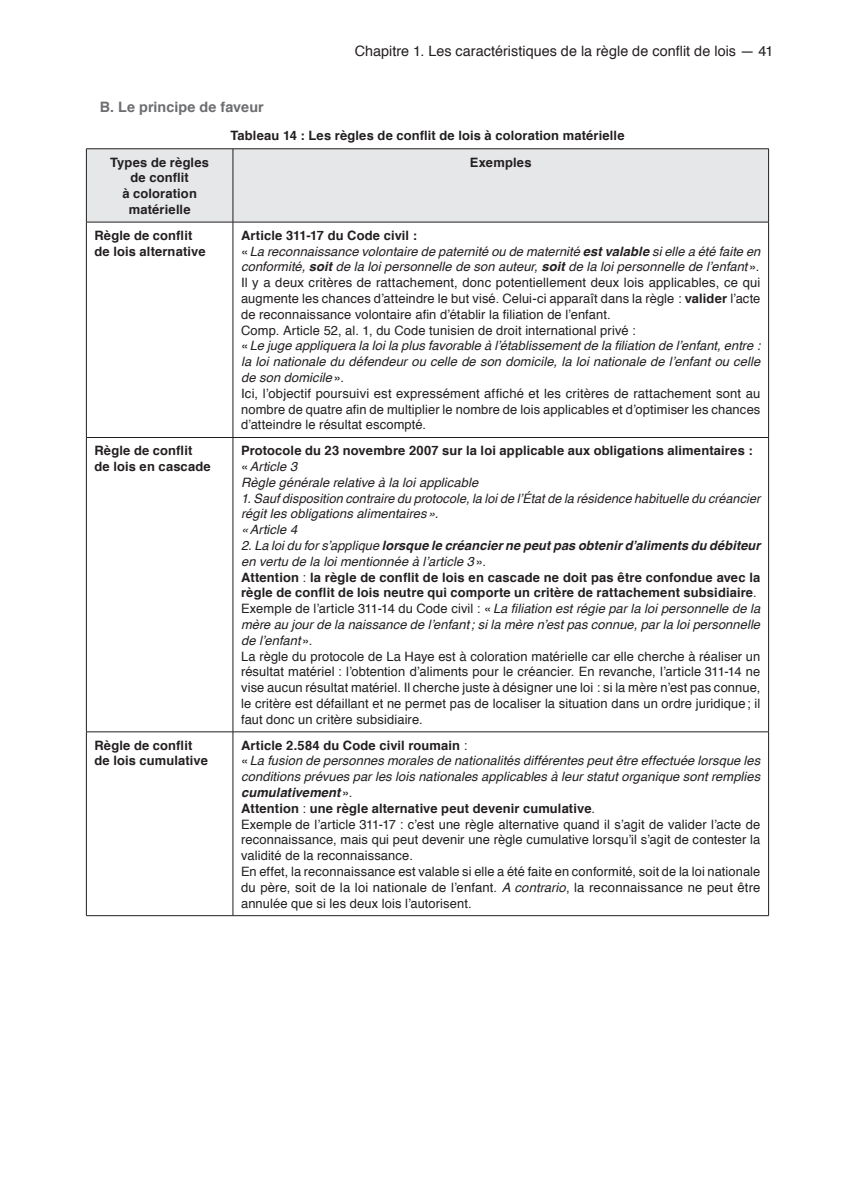
<style>
.page{position:relative;width:855px;height:1192px;background:#fff}
.page>*{position:absolute;margin:0;border:0;box-sizing:border-box;transform-origin:0 0}
.t1{font:14.35px "Helvetica";color:#231f20}
.t2{font:700 14.35px "Helvetica";letter-spacing:.005em;color:#6c6d70}
.t3{font:12.95px/15.8px "Helvetica";letter-spacing:.01em;color:#231f20}
.t4{font:700 12.95px/15.8px "Helvetica";letter-spacing:.01em;color:#231f20}
.t5{font:italic 12.95px/15.8px "Helvetica";letter-spacing:.005em;color:#231f20}
.s1{font-weight:700}
.s2{font-style:italic}
.s3{font-weight:700;font-style:italic}
.s4{font-weight:400}
.s5{font-weight:400;font-style:italic}
</style>
<div class="page">
<div style="left:87px;top:149px;width:681px;height:73px;background:#e6e7e9"></div>
<hr style="left:232px;top:149px;width:1px;height:73px;background:#231f20">
<hr style="left:232px;top:222px;width:1px;height:215px;background:#231f20">
<hr style="left:86px;top:437px;width:682px;height:1px;background:#231f20">
<hr style="left:232px;top:438px;width:1px;height:294px;background:#231f20">
<hr style="left:86px;top:731px;width:682px;height:1px;background:#231f20">
<hr style="left:232px;top:732px;width:1px;height:183px;background:#231f20">
<hr style="left:86px;top:222px;width:1px;height:215px;background:#231f20">
<hr style="left:768px;top:222px;width:1px;height:215px;background:#231f20">
<hr style="left:86px;top:438px;width:1px;height:294px;background:#231f20">
<hr style="left:768px;top:438px;width:1px;height:294px;background:#231f20">
<hr style="left:86px;top:732px;width:1px;height:183px;background:#231f20">
<hr style="left:768px;top:732px;width:1px;height:183px;background:#231f20">
<hr style="left:86px;top:915px;width:682px;height:1px;background:#231f20">
<hr style="left:86px;top:148px;width:147px;height:1px;background:#231f20">
<hr style="left:86px;top:149px;width:1px;height:73px;background:#231f20">
<hr style="left:233px;top:148px;width:535px;height:1px;background:#231f20">
<hr style="left:768px;top:149px;width:1px;height:73px;background:#231f20">
<hr style="left:86px;top:222px;width:682px;height:1px;background:#231f20">
<p class="t1" style="left:354px;top:45px;width:420px">Chapitre 1. Les caractéristiques de la règle de conflit de lois — 41</p>
<p class="t2" style="left:100px;top:101px;width:165px">B. Le principe de faveur</p>
<p class="t4" style="left:230px;top:129px;width:395px">Tableau 14 : Les règles de conflit de lois à coloration matérielle</p>
<p class="t4" style="left:110px;top:155px;width:100px;text-align:center">Types de règles de conflit<br>à coloration matérielle</p>
<p class="t4" style="left:470px;top:155px;width:63px">Exemples</p>
<p class="t4" style="left:94px;top:229px;width:112px">Règle de conflit de lois alternative</p>
<p class="t3" style="left:241px;top:229px;width:520px"><span class="s1">Article 311-17 du Code civil :<br></span>« <span class="s2">La reconnaissance volontaire de paternité ou de maternité</span> <span class="s3">est valable</span> <span class="s2">si elle a été faite en conformité,</span> <span class="s3">soit</span> <span class="s2">de la loi personnelle de son auteur,</span> <span class="s3">soit</span> <span class="s2">de la loi personnelle de l’enfant</span> ».<br>Il y a deux critères de rattachement, donc potentiellement deux lois applicables, ce qui augmente les chances d’atteindre le but visé. Celui-ci apparaît dans la règle : <span class="s1">valider</span> l’acte de reconnaissance volontaire afin d’établir la filiation de l’enfant.<br>Comp. Article 52, al. 1, du Code tunisien de droit international privé :<br>« <span class="s2">Le juge appliquera la loi la plus favorable à l’établissement de la filiation de l’enfant, entre : la loi nationale du défendeur ou celle de son domicile, la loi nationale de l’enfant ou celle de son domicile</span> ».<br>Ici, l’objectif poursuivi est expressément affiché et les critères de rattachement sont au nombre de quatre afin de multiplier le nombre de lois applicables et d’optimiser les chances d’atteindre le résultat escompté.</p>
<p class="t4" style="left:94px;top:444px;width:118px">Règle de conflit de lois en cascade</p>
<p class="t4" style="left:241px;top:444px;width:513px">Protocole du 23 novembre 2007 sur la loi applicable aux obligations alimentaires : <span class="s4">«</span> <span class="s5">Article 3<br>Règle générale relative à la loi applicable</span></p>
<p class="t5" style="left:241px;top:491px;width:520px">1. Sauf disposition contraire du protocole, la loi de l’État de la résidence habituelle du créancier régit les obligations alimentaires ».<br>« Article 4</p>
<p class="t3" style="left:241px;top:539px;width:520px"><span class="s2">2. La loi du for s’applique</span> <span class="s3">lorsque le créancier ne peut pas obtenir d’aliments du débiteur </span><span class="s2">en vertu de la loi mentionnée à l’article 3</span> ».<br><span class="s1">Attention</span> : <span class="s1">la règle de conflit de lois en cascade ne doit pas être confondue avec la règle de conflit de lois neutre qui comporte un critère de rattachement subsidiaire</span>.<br>Exemple de l’article 311-14 du Code civil : « <span class="s2">La filiation est régie par la loi personnelle de la mère au jour de la naissance de l’enfant ; si la mère n’est pas connue, par la loi personnelle de l’enfant</span> ».<br>La règle du protocole de La Haye est à coloration matérielle car elle cherche à réaliser un résultat matériel : l’obtention d’aliments pour le créancier. En revanche, l’article 311-14 ne vise aucun résultat matériel. Il cherche juste à désigner une loi : si la mère n’est pas connue, le critère est défaillant et ne permet pas de localiser la situation dans un ordre juridique ; il faut donc un critère subsidiaire.</p>
<p class="t4" style="left:94px;top:738px;width:115px">Règle de conflit de lois cumulative</p>
<p class="t3" style="left:241px;top:738px;width:520px"><span class="s1">Article 2.584 du Code civil roumain</span> :<br>« <span class="s2">La fusion de personnes morales de nationalités différentes peut être effectuée lorsque les conditions prévues par les lois nationales applicables à leur statut organique sont remplies </span><span class="s3">cumulativement</span> ».<br><span class="s1">Attention</span> : <span class="s1">une règle alternative peut devenir cumulative</span>.<br>Exemple de l’article 311-17 : c’est une règle alternative quand il s’agit de valider l’acte de reconnaissance, mais qui peut devenir une règle cumulative lorsqu’il s’agit de contester la validité de la reconnaissance.<br>En effet, la reconnaissance est valable si elle a été faite en conformité, soit de la loi nationale du père, soit de la loi nationale de l’enfant. <span class="s2">A contrario</span>, la reconnaissance ne peut être annulée que si les deux lois l’autorisent.</p>
</div>
